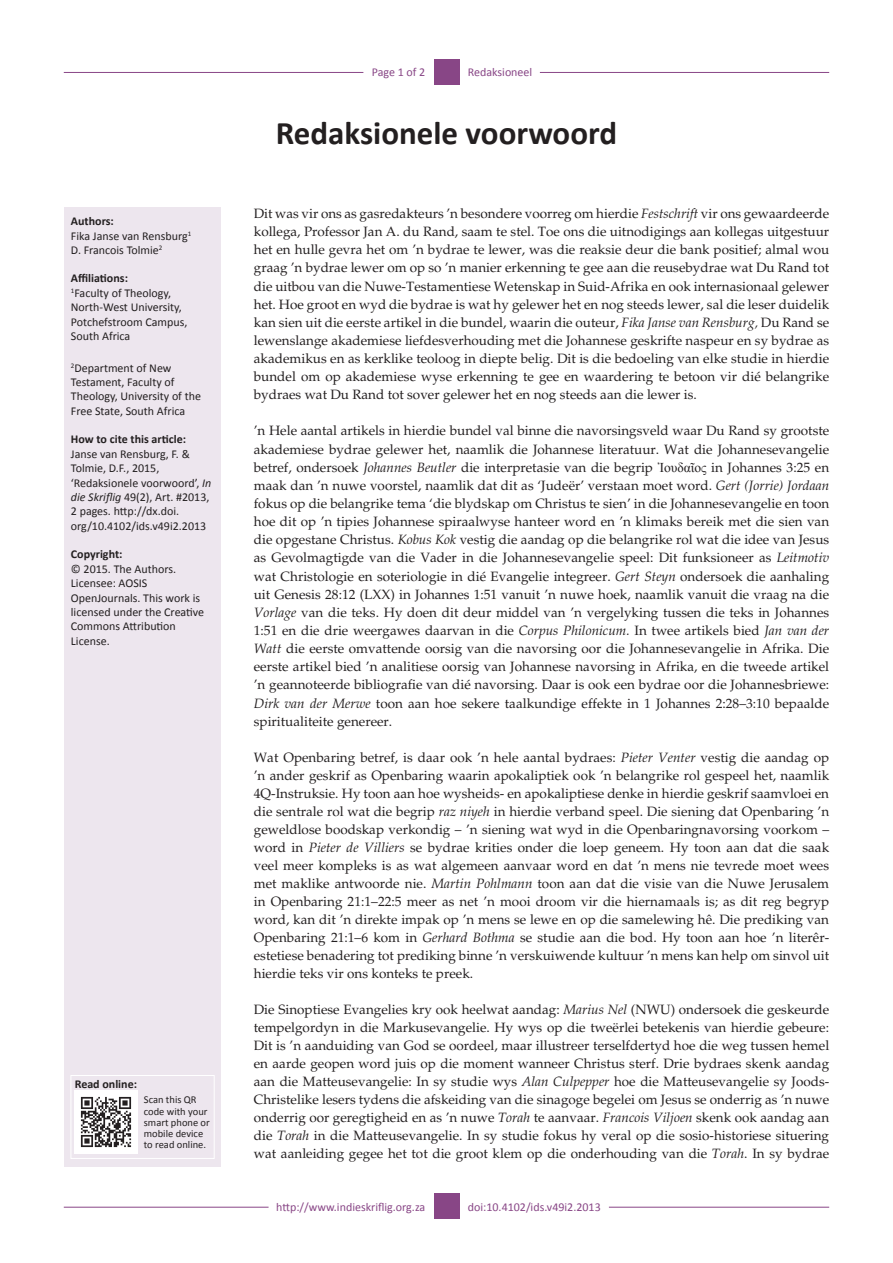
<style>
.page{position:relative;width:893px;height:1263px;background:#fff}
.page>*{position:absolute;margin:0;border:0;box-sizing:border-box;transform-origin:0 0}
.Article_Title{font:700 33px "Calibri";color:#231f20}
.Text{font:13.5px/18px "Palatino";color:#231f20;text-align:justify}
.Text1{font:13.5px/18.1px "Palatino";color:#231f20;text-align:justify}
.Sidebar_text{font:12px/14.4px "Calibri";color:#231f20}
.Sidebar_text1{font:12px/14.4px "Calibri";color:#231f20}
.Sidebar_head{font:700 12px "Calibri";color:#231f20}
.LRH_Bottom{font:12px "Calibri";color:#884686}
.RRH_Bottom{font:12px "Calibri";color:#884686}
.RRH{font:12px "Calibri";color:#884686}
.LRH{font:12px "Calibri";letter-spacing:-.005em;color:#884686}
.Sidebar_text-2{font:10.5px/11.4px "Calibri";color:#231f20}
.s1{font-style:italic}
.s2{font-family:"Times New Roman"}
</style>
<div class="page">
<hr style="left:64px;top:1207px;width:205px;height:1px;background:#884686">
<hr style="left:609px;top:1207px;width:220px;height:1px;background:#884686">
<div style="left:434px;top:1193px;width:25px;height:26px;background:#884686"></div>
<hr style="left:64px;top:72px;width:299px;height:1px;background:#884686">
<hr style="left:540px;top:72px;width:289px;height:1px;background:#884686">
<div style="left:434px;top:59px;width:25px;height:26px;background:#884686"></div>
<div style="left:65px;top:208px;width:156px;height:959px;background:#ede6ee"></div>
<div style="left:71px;top:1075px;width:144px;height:84px;border:1px solid #fff"></div>
<img style="left:75px;top:1091px;width:63px;height:63px">
<p class="Sidebar_head" style="left:71px;top:214px;width:44px">Authors:</p>
<p class="Sidebar_text" style="left:71px;top:228px;width:122px">Fika Janse van Rensburg<sup>1</sup></p>
<p class="Sidebar_text" style="left:71px;top:243px;width:93px">D. Francois Tolmie<sup>2</sup></p>
<p class="Sidebar_head" style="left:71px;top:271px;width:59px">Affiliations:</p>
<p class="Sidebar_text" style="left:71px;top:286px;width:118px"><sup>1</sup>Faculty of Theology,<br>North-West University,<br>Potchefstroom Campus,<br>South Africa</p>
<p class="Sidebar_text1" style="left:71px;top:360px;width:132px"><sup>2</sup>Department of New<br>Testament, Faculty of<br>Theology, University of the<br>Free State, South Africa</p>
<p class="Sidebar_head" style="left:71px;top:432px;width:117px">How to cite this article:</p>
<p class="Sidebar_text" style="left:71px;top:447px;width:142px">Janse van Rensburg, F. &amp;<br>Tolmie, D.F., 2015, ‘Redaksionele voorwoord’, <span class="s1">In die Skriflig</span> 49(2), Art. #2013,<br>2 pages. http://dx.doi. org/10.4102/ids.v49i2.2013</p>
<p class="Sidebar_head" style="left:71px;top:547px;width:53px">Copyright:</p>
<p class="Sidebar_text" style="left:71px;top:561px;width:135px">© 2015. The Authors.<br>Licensee: AOSIS<br>OpenJournals. This work is licensed under the Creative<br>Commons Attribution<br>License.</p>
<p class="Sidebar_head" style="left:75px;top:1077px;width:64px">Read online:</p>
<p class="Sidebar_text-2" style="left:144px;top:1094px;width:67px">Scan this QR code with your smart phone or mobile device to read online.</p>
<p class="LRH" style="left:372px;top:65px;width:55px">Page 1 of 2</p>
<p class="RRH" style="left:468px;top:65px;width:66px">Redaksioneel</p>
<p class="Article_Title" style="left:276px;top:112px;width:343px">Redaksionele voorwoord</p>
<p class="Text1" style="left:254px;top:205px;width:577px">Dit was vir ons as gasredakteurs ’n besondere voorreg om hierdie <span class="s1">Festschrift</span> vir ons gewaardeerde kollega, Professor Jan A. du Rand, saam te stel. Toe ons die uitnodigings aan kollegas uitgestuur het en hulle gevra het om ’n bydrae te lewer, was die reaksie deur die bank positief; almal wou graag ’n bydrae lewer om op so ’n manier erkenning te gee aan die reusebydrae wat Du Rand tot die uitbou van die Nuwe-Testamentiese Wetenskap in Suid-Afrika en ook internasionaal gelewer het. Hoe groot en wyd die bydrae is wat hy gelewer het en nog steeds lewer, sal die leser duidelik kan sien uit die eerste artikel in die bundel, waarin die outeur, <span class="s1">Fika Janse van Rensburg,</span> Du Rand se lewenslange akademiese liefdesverhouding met die Johannese geskrifte naspeur en sy bydrae as akademikus en as kerklike teoloog in diepte belig. Dit is die bedoeling van elke studie in hierdie bundel om op akademiese wyse erkenning te gee en waardering te betoon vir dié belangrike bydraes wat Du Rand tot sover gelewer het en nog steeds aan die lewer is.</p>
<p class="Text" style="left:254px;top:422px;width:577px">’n Hele aantal artikels in hierdie bundel val binne die navorsingsveld waar Du Rand sy grootste akademiese bydrae gelewer het, naamlik die Johannese literatuur. Wat die Johannesevangelie betref, ondersoek <span class="s1">Johannes Beutler</span> die interpretasie van die begrip <span class="s2">Ἰουδαῖος</span> in Johannes 3:25 en maak dan ’n nuwe voorstel, naamlik dat dit as ‘Judeër’ verstaan moet word. <span class="s1">Gert (Jorrie) Jordaan </span>fokus op die belangrike tema ‘die blydskap om Christus te sien’ in die Johannesevangelie en toon hoe dit op ’n tipies Johannese spiraalwyse hanteer word en ’n klimaks bereik met die sien van die opgestane Christus. <span class="s1">Kobus Kok</span> vestig die aandag op die belangrike rol wat die idee van Jesus as Gevolmagtigde van die Vader in die Johannesevangelie speel: Dit funksioneer as <span class="s1">Leitmotiv </span>wat Christologie en soteriologie in dié Evangelie integreer. <span class="s1">Gert Steyn</span> ondersoek die aanhaling uit Genesis 28:12 (LXX) in Johannes 1:51 vanuit ’n nuwe hoek, naamlik vanuit die vraag na die <span class="s1">Vorlage</span> van die teks. Hy doen dit deur middel van ’n vergelyking tussen die teks in Johannes 1:51 en die drie weergawes daarvan in die <span class="s1">Corpus Philonicum.</span> In twee artikels bied <span class="s1">Jan van der Watt</span> die eerste omvattende oorsig van die navorsing oor die Johannesevangelie in Afrika. Die eerste artikel bied ’n analitiese oorsig van Johannese navorsing in Afrika, en die tweede artikel ’n geannoteerde bibliografie van dié navorsing. Daar is ook een bydrae oor die Johannesbriewe:<br><span class="s1">Dirk van der Merwe</span> toon aan hoe sekere taalkundige effekte in 1 Johannes 2:28–3:10 bepaalde spiritualiteite genereer.</p>
<p class="Text" style="left:254px;top:748px;width:577px">Wat Openbaring betref, is daar ook ’n hele aantal bydraes: <span class="s1">Pieter Venter</span> vestig die aandag op ’n ander geskrif as Openbaring waarin apokaliptiek ook ’n belangrike rol gespeel het, naamlik 4Q-Instruksie. Hy toon aan hoe wysheids- en apokaliptiese denke in hierdie geskrif saamvloei en die sentrale rol wat die begrip <span class="s1">raz niyeh</span> in hierdie verband speel. Die siening dat Openbaring ’n geweldlose boodskap verkondig – ’n siening wat wyd in die Openbaringnavorsing voorkom – word in <span class="s1">Pieter de Villiers</span> se bydrae krities onder die loep geneem. Hy toon aan dat die saak veel meer kompleks is as wat algemeen aanvaar word en dat ’n mens nie tevrede moet wees met maklike antwoorde nie. <span class="s1">Martin Pohlmann</span> toon aan dat die visie van die Nuwe Jerusalem in Openbaring 21:1–22:5 meer as net ’n mooi droom vir die hiernamaals is; as dit reg begryp word, kan dit ’n direkte impak op ’n mens se lewe en op die samelewing hê. Die prediking van Openbaring 21:1–6 kom in <span class="s1">Gerhard Bothma</span> se studie aan die bod. Hy toon aan hoe ’n literêr&shy;estetiese benadering tot prediking binne ’n verskuiwende kultuur ’n mens kan help om sinvol uit hierdie teks vir ons konteks te preek.</p>
<p class="Text" style="left:254px;top:1000px;width:577px">Die Sinoptiese Evangelies kry ook heelwat aandag: <span class="s1">Marius Nel</span> (NWU) ondersoek die geskeurde tempelgordyn in die Markusevangelie. Hy wys op die tweërlei betekenis van hierdie gebeure:<br>Dit is ’n aanduiding van God se oordeel, maar illustreer terselfdertyd hoe die weg tussen hemel en aarde geopen word juis op die moment wanneer Christus sterf. Drie bydraes skenk aandag aan die Matteusevangelie: In sy studie wys <span class="s1">Alan Culpepper</span> hoe die Matteusevangelie sy Joods-Christelike lesers tydens die afskeiding van die sinagoge begelei om Jesus se onderrig as ’n nuwe onderrig oor geregtigheid en as ’n nuwe <span class="s1">Torah</span> te aanvaar. <span class="s1">Francois Viljoen</span> skenk ook aandag aan die <span class="s1">Torah</span> in die Matteusevangelie. In sy studie fokus hy veral op die sosio-historiese situering wat aanleiding gegee het tot die groot klem op die onderhouding van die <span class="s1">Torah</span>. In sy bydrae</p>
<p class="LRH_Bottom" style="left:276px;top:1199px;width:151px">http://www.indieskriflig.org.za</p>
<p class="RRH_Bottom" style="left:468px;top:1199px;width:134px">doi:10.4102/ids.v49i2.2013</p>
</div>
